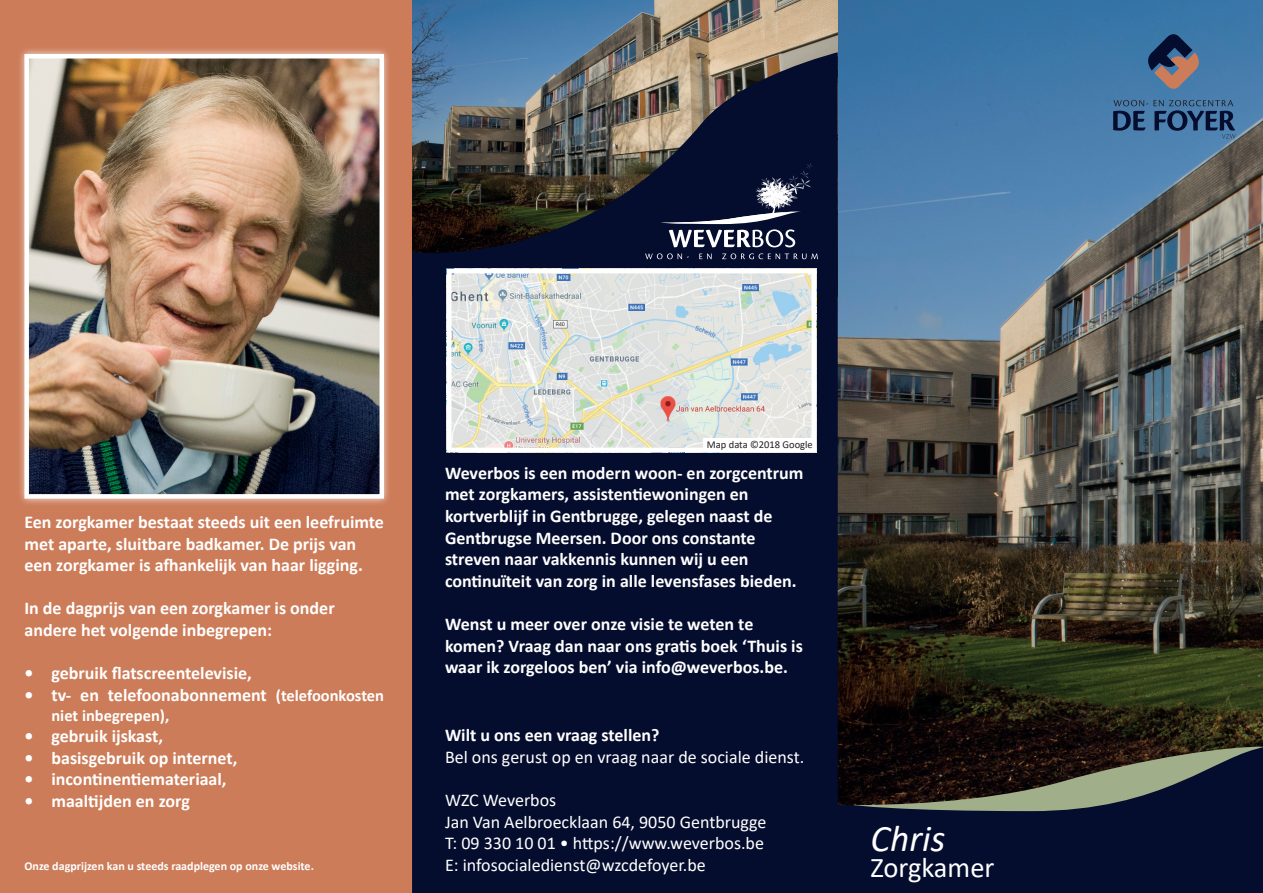
<style>
.page{position:relative;width:1263px;height:893px;background:#fff}
.page>*{position:absolute;margin:0;border:0;box-sizing:border-box;transform-origin:0 0}
.body{font:italic 37.5px "Calibri";color:#fff}
.body-2{font:28.5px "Calibri";color:#fff}
.body-3{font:700 18px/21.6px "Calibri";color:#fff}
.wit_vet{font:700 18px/21.6px "Calibri";color:#fff}
.body_wit{font:18px "Calibri";color:#fff}
.body-4{font:18px "Calibri";color:#fff}
.t1{font:700 16.5px "Calibri";color:#fff}
.body-5{font:700 12px "Calibri";color:#fff}
.body-6{font:10.5px "Calibri";color:#231f20}
.s1{font-size:16.5px}
</style>
<div class="page">
<img style="left:838px;top:0;width:425px;height:746px">
<div style="left:0;top:0;width:412px;height:893px;background:#cc7c59"></div>
<div style="left:838px;top:746px;width:425px;height:147px;background:#050d2e"></div>
<svg style="left:853px;top:746px;width:410px;height:65px;background:#393934"></svg>
<img style="left:412px;top:0;width:426px;height:52px">
<svg style="left:412px;top:52px;width:426px;height:841px;background:#161d36"></svg>
<div style="left:17px;top:46px;width:374px;height:460px;background:#fff;opacity:.75"></div>
<img style="left:29px;top:59px;width:350px;height:435px">
<div style="left:24px;top:54px;width:360px;height:445px;border:4px solid #fff"></div>
<svg style="left:1143px;top:33px;width:60px;height:57px;background:#52627c"></svg>
<svg style="left:1113px;top:100px;width:122px;height:38px;background:#385f89"></svg>
<img style="left:452px;top:274px;width:359px;height:173px">
<div style="left:447px;top:269px;width:369px;height:183px;border:4px solid #fff"></div>
<div style="left:704px;top:438px;width:112px;height:13px;background:#fff"></div>
<svg style="left:645px;top:253px;width:44px;height:6px"></svg>
<svg style="left:699px;top:254px;width:13px;height:5px"></svg>
<svg style="left:722px;top:253px;width:96px;height:6px"></svg>
<svg style="left:660px;top:163px;width:153px;height:84px;background:#2d344f"></svg>
<p class="wit_vet" style="left:24px;top:511px;width:361px">Een zorgkamer bestaat steeds uit een leefruimte met aparte, sluitbare badkamer. De prijs van een zorgkamer is afhankelijk van haar ligging.</p>
<p class="wit_vet" style="left:24px;top:597px;width:312px">In de dagprijs van een zorgkamer is onder andere het volgende inbegrepen:</p>
<p class="body-3" style="left:24px;top:662px;width:229px">• gebruik flatscreentelevisie,</p>
<p class="body-3" style="left:24px;top:684px;width:361px">• tv- en telefoonabonnement <span class="s1">(telefoonkosten</span></p>
<p class="t1" style="left:51px;top:703px;width:119px">niet inbegrepen),</p>
<p class="body-3" style="left:24px;top:725px;width:140px">• gebruik ijskast,</p>
<p class="body-3" style="left:24px;top:747px;width:214px">• basisgebruik op internet,</p>
<p class="body-3" style="left:24px;top:768px;width:204px">• incontinentiemateriaal,</p>
<p class="body-3" style="left:24px;top:790px;width:167px">• maaltijden en zorg</p>
<p class="body-5" style="left:24px;top:858px;width:291px">Onze dagprijzen kan u steeds raadplegen op onze website.</p>
<p class="body-6" style="left:707px;top:437px;width:107px">Map data ©2018 Google</p>
<p class="body-3" style="left:445px;top:462px;width:360px">Weverbos is een modern woon- en zorgcentrum met zorgkamers, assistentiewoningen en kortverblijf in Gentbrugge, gelegen naast de Gentbrugse Meersen. Door ons constante streven naar vakkennis kunnen wij u een continuïteit van zorg in alle levensfases bieden.</p>
<p class="body-3" style="left:445px;top:613px;width:359px">Wenst u meer over onze visie te weten te komen? Vraag dan naar ons gratis boek ‘Thuis is waar ik zorgeloos ben’ via info@weverbos.be.</p>
<p class="body-3" style="left:445px;top:724px;width:216px">Wilt u ons een vraag stellen?</p>
<p class="body-4" style="left:445px;top:744px;width:361px">Bel ons gerust op en vraag naar de sociale dienst.</p>
<p class="body-4" style="left:445px;top:788px;width:113px">WZC Weverbos</p>
<p class="body_wit" style="left:445px;top:809px;width:323px">Jan Van Aelbroecklaan 64, 9050 Gentbrugge</p>
<p class="body_wit" style="left:445px;top:831px;width:320px">T: 09 330 10 01 • https://www.weverbos.be</p>
<p class="body_wit" style="left:445px;top:852px;width:262px">E: infosocialedienst@wzcdefoyer.be</p>
<p class="body" style="left:870px;top:813px;width:76px">Chris</p>
<p class="body-2" style="left:870px;top:847px;width:125px">Zorgkamer</p>
</div>
